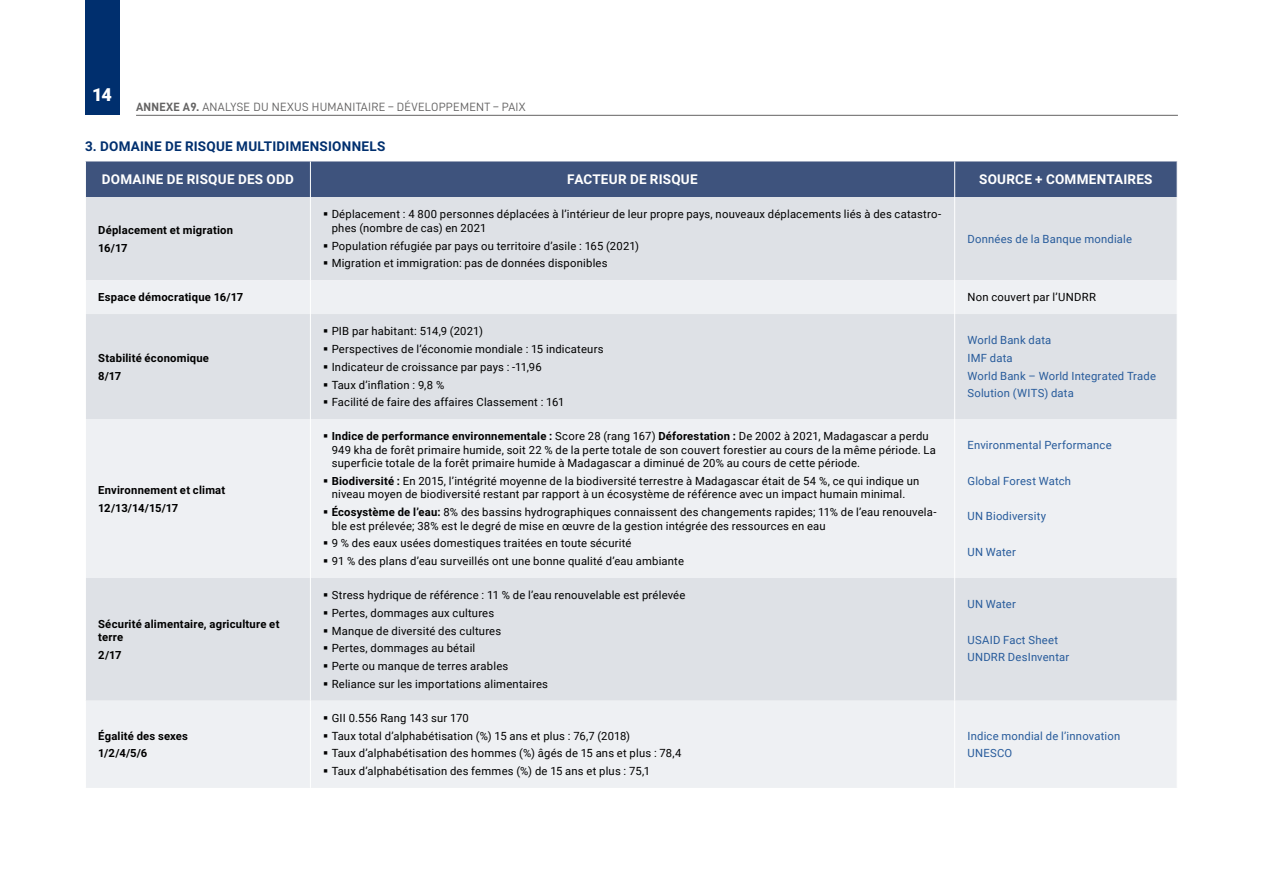
<style>
.page{position:relative;width:1263px;height:893px;background:#fff}
.page>*{position:absolute;margin:0;border:0;box-sizing:border-box;transform-origin:0 0}
.t1{font:900 18px "Roboto";color:#fff}
.t2{font:700 13.5px "Roboto";letter-spacing:.015em;color:#fff}
.t3{font:700 13.5px "Roboto";letter-spacing:.02em;color:#002f6e}
.t4{font:12px "D DIN";letter-spacing:.025em;color:#646363}
.t5{font:11.25px/13.5px "Roboto";letter-spacing:.02em;color:#000}
.t6{font:11.25px/17.7px "Roboto";letter-spacing:.02em;color:#275b9b}
.t7{font:700 11.25px/17.7px "Roboto";letter-spacing:.02em;color:#000}
.s1{font-family:"D DIN Bold"}
.s2{font-weight:700}
</style>
<div class="page">
<div style="left:85px;top:0;width:34px;height:115px;background:#002f6e"></div>
<hr style="left:136px;top:115px;width:1042px;height:1px;background:#646363">
<div style="left:86px;top:161px;width:1091px;height:36px;background:#3e537d"></div>
<div style="left:86px;top:197px;width:1091px;height:83px;background:#dee1e6"></div>
<svg style="left:86px;top:280px;width:1091px;height:508px;fill:#eef0f3"></svg>
<hr style="left:310px;top:161px;width:1px;height:36px;background:#fff">
<hr style="left:954px;top:161px;width:1px;height:36px;background:#fff">
<hr style="left:310px;top:197px;width:1px;height:83px;background:#fff">
<hr style="left:954px;top:197px;width:1px;height:83px;background:#fff">
<hr style="left:310px;top:280px;width:1px;height:34px;background:#fff">
<hr style="left:954px;top:280px;width:1px;height:34px;background:#fff">
<hr style="left:310px;top:314px;width:1px;height:105px;background:#fff">
<hr style="left:954px;top:314px;width:1px;height:105px;background:#fff">
<hr style="left:310px;top:419px;width:1px;height:159px;background:#fff">
<hr style="left:954px;top:419px;width:1px;height:159px;background:#fff">
<hr style="left:310px;top:578px;width:1px;height:123px;background:#fff">
<hr style="left:954px;top:578px;width:1px;height:123px;background:#fff">
<hr style="left:310px;top:701px;width:1px;height:87px;background:#fff">
<hr style="left:954px;top:701px;width:1px;height:87px;background:#fff">
<h1 class="t1" style="left:92px;top:82px;width:21px">14</h1>
<p class="t4" style="left:136px;top:100px;width:391px"><span class="s1">ANNEXE A9.</span> ANALYSE DU NEXUS HUMANITAIRE – DÉVELOPPEMENT – PAIX</p>
<p class="t3" style="left:85px;top:137px;width:302px">3. DOMAINE DE RISQUE MULTIDIMENSIONNELS</p>
<p class="t2" style="left:102px;top:170px;width:193px">DOMAINE DE RISQUE DES ODD</p>
<p class="t2" style="left:567px;top:170px;width:132px">FACTEUR DE RISQUE</p>
<p class="t2" style="left:979px;top:170px;width:175px">SOURCE + COMMENTAIRES</p>
<p class="t7" style="left:98px;top:221px;width:136px">Déplacement et migration<br>16/17</p>
<p class="t5" style="left:332px;top:207px;width:611px;text-indent:-9px">▪ Déplacement : 4 800 personnes déplacées à l’intérieur de leur propre pays, nouveaux déplacements liés à des catastro&shy;phes (nombre de cas) en 2021</p>
<p class="t5" style="left:323px;top:238px;width:318px">▪ Population réfugiée par pays ou territoire d’asile : 165 (2021)</p>
<p class="t5" style="left:323px;top:256px;width:286px">▪ Migration et immigration: pas de données disponibles</p>
<p class="t6" style="left:967px;top:230px;width:166px">Données de la Banque mondiale</p>
<p class="t7" style="left:98px;top:288px;width:146px">Espace démocratique 16/17</p>
<p class="t5" style="left:967px;top:290px;width:130px">Non couvert par l’UNDRR</p>
<p class="t7" style="left:98px;top:349px;width:112px">Stabilité économique<br>8/17</p>
<p class="t7" style="left:98px;top:481px;width:129px">Environnement et climat<br>12/13/14/15/17</p>
<p class="t7" style="left:98px;top:617px;width:183px;line-height:13.5px">Sécurité alimentaire, agriculture et terre</p>
<p class="t7" style="left:98px;top:646px;width:25px">2/17</p>
<p class="t7" style="left:98px;top:726px;width:91px">Égalité des sexes<br>1/2/4/5/6</p>
<p class="t5" style="left:323px;top:324px;width:161px">▪ PIB par habitant: 514,9 (2021)</p>
<p class="t5" style="left:323px;top:342px;width:282px">▪ Perspectives de l’économie mondiale : 15 indicateurs</p>
<p class="t5" style="left:323px;top:360px;width:220px">▪ Indicateur de croissance par pays : -11,96</p>
<p class="t5" style="left:323px;top:377px;width:123px">▪ Taux d’inflation : 9,8 %</p>
<p class="t5" style="left:323px;top:395px;width:243px">▪ Facilité de faire des affaires Classement : 161</p>
<p class="t5" style="left:332px;top:429px;width:606px;text-indent:-9px">▪ <span class="s2">Indice de performance environnementale :</span> Score 28 (rang 167) <span class="s2">Déforestation :</span> De 2002 à 2021, Madagascar a perdu<br>949 kha de forêt primaire humide, soit 22 % de la perte totale de son couvert forestier au cours de la même période. La superficie totale de la forêt primaire humide à Madagascar a diminué de 20% au cours de cette période.</p>
<p class="t5" style="left:323px;top:474px;width:598px;text-align:center">▪ <span class="s2">Biodiversité :</span> En 2015, l’intégrité moyenne de la biodiversité terrestre à Madagascar était de 54 %, ce qui indique un niveau moyen de biodiversité restant par rapport à un écosystème de référence avec un impact humain minimal.</p>
<p class="t5" style="left:332px;top:505px;width:606px;text-indent:-9px">▪ <span class="s2">Écosystème de l’eau:</span> 8% des bassins hydrographiques connaissent des changements rapides; 11% de l’eau renouvela&shy;ble est prélevée; 38% est le degré de mise en œuvre de la gestion intégrée des ressources en eau</p>
<p class="t5" style="left:323px;top:536px;width:310px">▪ 9 % des eaux usées domestiques traitées en toute sécurité</p>
<p class="t5" style="left:323px;top:554px;width:362px">▪ 91 % des plans d’eau surveillés ont une bonne qualité d’eau ambiante</p>
<p class="t5" style="left:323px;top:588px;width:364px">▪ Stress hydrique de référence : 11 % de l’eau renouvelable est prélevée</p>
<p class="t5" style="left:323px;top:606px;width:173px">▪ Pertes, dommages aux cultures</p>
<p class="t5" style="left:323px;top:623px;width:180px">▪ Manque de diversité des cultures</p>
<p class="t5" style="left:323px;top:641px;width:154px">▪ Pertes, dommages au bétail</p>
<p class="t5" style="left:323px;top:659px;width:187px">▪ Perte ou manque de terres arables</p>
<p class="t5" style="left:323px;top:677px;width:226px">▪ Reliance sur les importations alimentaires</p>
<p class="t5" style="left:323px;top:711px;width:147px">▪ GII 0.556 Rang 143 sur 170</p>
<p class="t5" style="left:323px;top:728px;width:309px">▪ Taux total d’alphabétisation (%) 15 ans et plus : 76,7 (2018)</p>
<p class="t5" style="left:323px;top:746px;width:360px">▪ Taux d’alphabétisation des hommes (%) âgés de 15 ans et plus : 78,4</p>
<p class="t5" style="left:323px;top:764px;width:328px">▪ Taux d’alphabétisation des femmes (%) de 15 ans et plus : 75,1</p>
<p class="t6" style="left:967px;top:331px;width:190px">World Bank data<br>IMF data<br>World Bank – World Integrated Trade<br>Solution (WITS) data</p>
<p class="t6" style="left:967px;top:436px;width:146px">Environmental Performance</p>
<p class="t6" style="left:967px;top:472px;width:105px">Global Forest Watch</p>
<p class="t6" style="left:967px;top:507px;width:80px">UN Biodiversity</p>
<p class="t6" style="left:967px;top:543px;width:50px">UN Water</p>
<p class="t6" style="left:967px;top:595px;width:50px">UN Water</p>
<p class="t6" style="left:967px;top:630px;width:103px">USAID Fact Sheet<br>UNDRR DesInventar</p>
<p class="t6" style="left:967px;top:726px;width:154px">Indice mondial de l’innovation<br>UNESCO</p>
</div>
